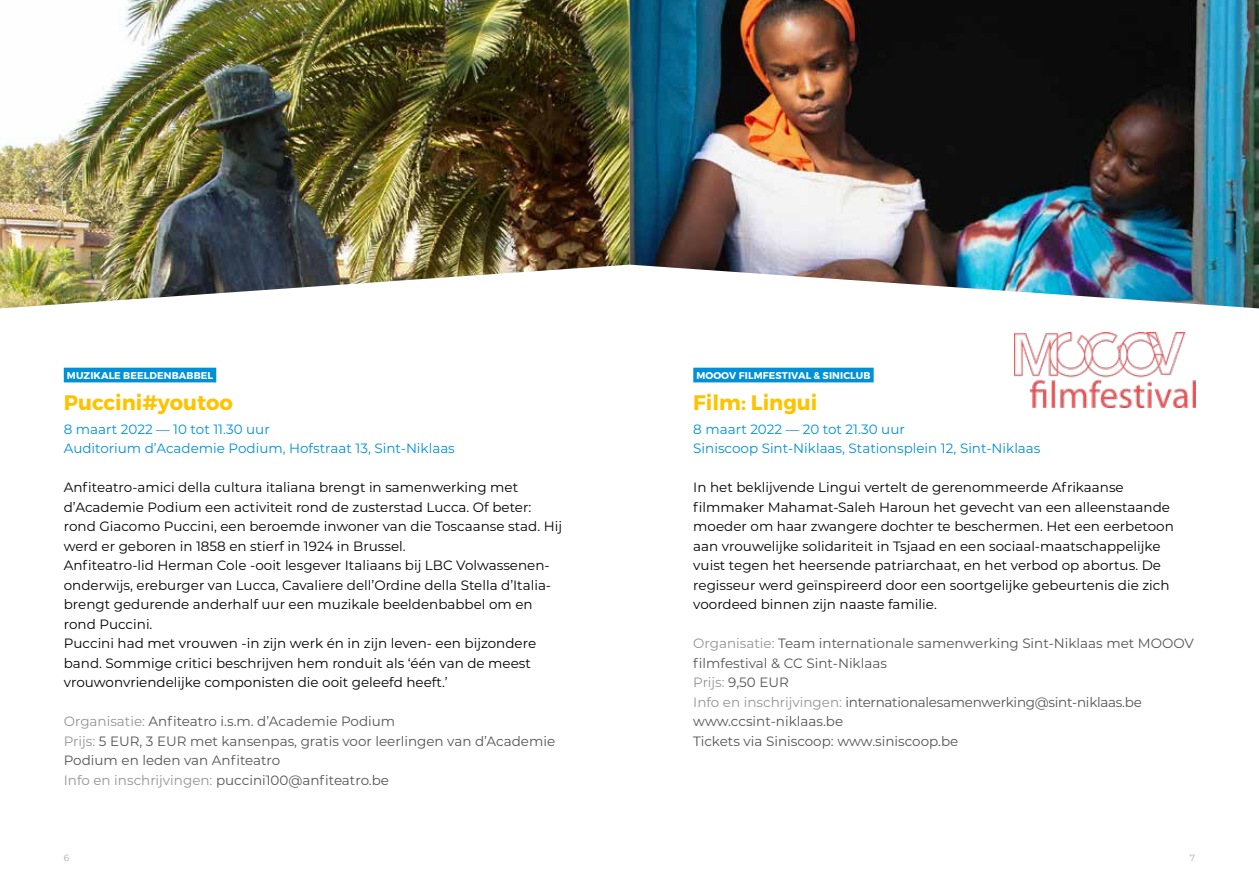
<style>
.page{position:relative;width:1259px;height:893px;background:#fff}
.page>*{position:absolute;margin:0;border:0;box-sizing:border-box;transform-origin:0 0}
.t1{font:700 21px "Montserrat";color:#fdc300}
.t2{font:13.5px/19.5px "Montserrat";color:#000}
.t3{font:13.5px/19.5px "Montserrat";color:#555454}
.t4{font:13.5px/19.5px "Montserrat";color:#0090d7}
.t5{font:700 9.9px "Montserrat";letter-spacing:.01em;color:#fff}
.t6{font:9px "Montserrat";color:#a8a8a7}
.s1{color:#949494}
</style>
<div class="page">
<img style="left:0;top:0;width:1259px;height:308px">
<div style="left:64px;top:368px;width:152px;height:14px;background:#0090d7"></div>
<div style="left:693px;top:368px;width:180px;height:14px;background:#0090d7"></div>
<img style="left:1014px;top:333px;width:181px;height:74px">
<p class="t5" style="left:67px;top:369px;width:148px">MUZIKALE BEELDENBABBEL</p>
<h1 class="t1" style="left:64px;top:389px;width:171px">Puccini#youtoo</h1>
<p class="t4" style="left:64px;top:419px;width:392px">8 maart 2022 — 10 tot 11.30 uur<br>Auditorium d’Academie Podium, Hofstraat 13, Sint-Niklaas</p>
<p class="t2" style="left:64px;top:477px;width:500px">Anfiteatro-amici della cultura italiana brengt in samenwerking met d’Academie Podium een activiteit rond de zusterstad Lucca. Of beter: rond Giacomo Puccini, een beroemde inwoner van die Toscaanse stad. Hij werd er geboren in 1858 en stierf in 1924 in Brussel.<br>Anfiteatro-lid Herman Cole -ooit lesgever Italiaans bij LBC Volwassenen&shy;onderwijs, ereburger van Lucca, Cavaliere dell’Ordine della Stella d’Italia&shy;brengt gedurende anderhalf uur een muzikale beeldenbabbel om en rond Puccini.<br>Puccini had met vrouwen -in zijn werk én in zijn leven- een bijzondere band. Sommige critici beschrijven hem ronduit als ‘één van de meest vrouwonvriendelijke componisten die ooit geleefd heeft.’</p>
<p class="t3" style="left:64px;top:711px;width:493px"><span class="s1">Organisatie:</span> Anfiteatro i.s.m. d’Academie Podium<br><span class="s1">Prijs:</span> 5 EUR, 3 EUR met kansenpas, gratis voor leerlingen van d’Academie Podium en leden van Anfiteatro<br><span class="s1">Info en inschrijvingen:</span> puccini100@anfiteatro.be</p>
<p class="t5" style="left:696px;top:369px;width:175px">MOOOV FILMFESTIVAL &amp; SINICLUB</p>
<h1 class="t1" style="left:693px;top:389px;width:126px">Film: Lingui</h1>
<p class="t4" style="left:693px;top:419px;width:349px">8 maart 2022 — 20 tot 21.30 uur<br>Siniscoop Sint-Niklaas, Stationsplein 12, Sint-Niklaas</p>
<p class="t2" style="left:693px;top:477px;width:482px">In het beklijvende Lingui vertelt de gerenommeerde Afrikaanse filmmaker Mahamat-Saleh Haroun het gevecht van een alleenstaande moeder om haar zwangere dochter te beschermen. Het een eerbetoon aan vrouwelijke solidariteit in Tsjaad en een sociaal-maatschappelijke vuist tegen het heersende patriarchaat, en het verbod op abortus. De regisseur werd geïnspireerd door een soortgelijke gebeurtenis die zich voordeed binnen zijn naaste familie.</p>
<p class="t3" style="left:693px;top:633px;width:502px"><span class="s1">Organisatie:</span> Team internationale samenwerking Sint-Niklaas met MOOOV filmfestival &amp; CC Sint-Niklaas<br><span class="s1">Prijs:</span> 9,50 EUR<br><span class="s1">Info en inschrijvingen:</span> internationalesamenwerking@sint-niklaas.be www.ccsint-niklaas.be<br>Tickets via Siniscoop: www.siniscoop.be</p>
<p class="t6" style="left:64px;top:852px;width:7px">6</p>
<p class="t6" style="left:1189px;top:852px;width:7px">7</p>
</div>
